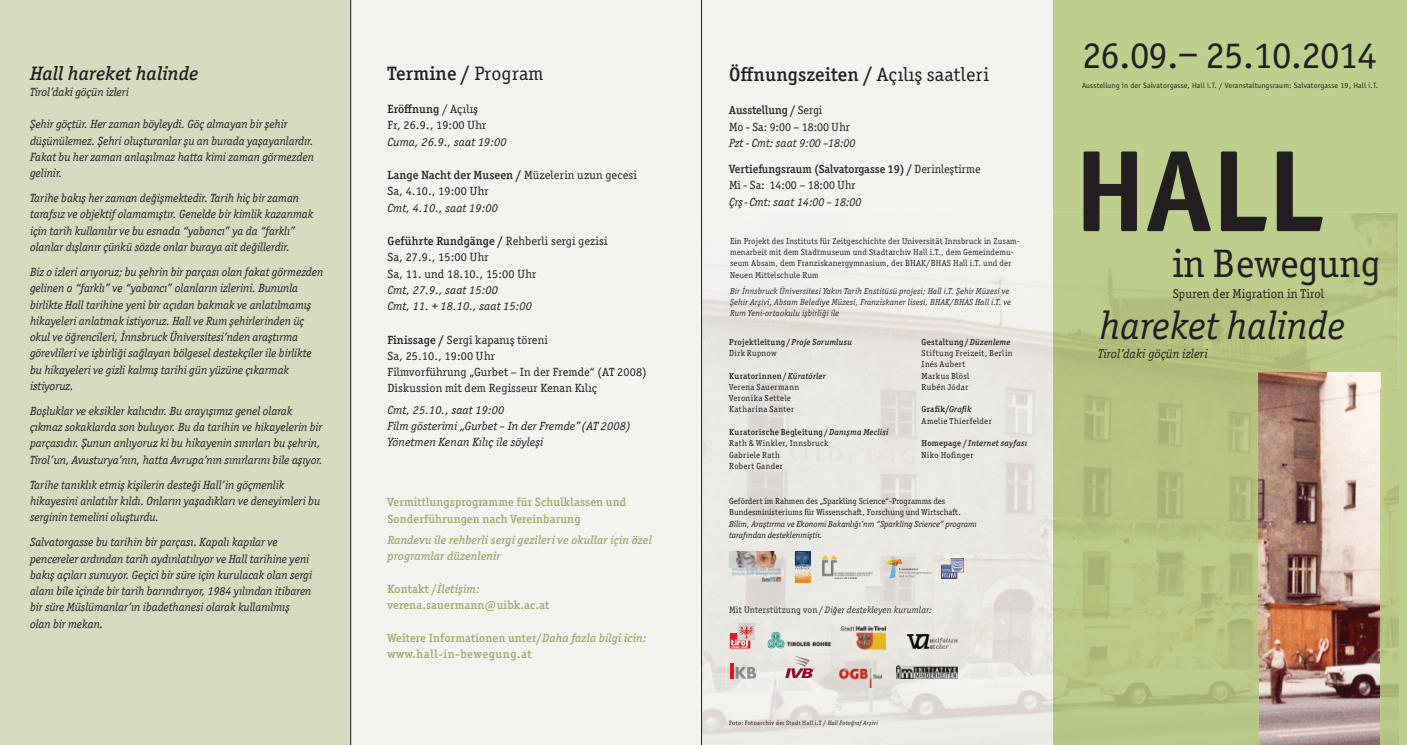
<style>
.page{position:relative;width:1407px;height:745px;background:#fff}
.page>*{position:absolute;margin:0;border:0;box-sizing:border-box;transform-origin:0 0}
.t1{font:700 119.25px "Officina Sans";color:#231f20}
.t2{font:italic 39.75px "Officina Serif ITC Pro";color:#231f20}
.t3{font:39.75px "Officina Serif ITC Pro";color:#231f20}
.t4{font:38.75px "Officina Sans";letter-spacing:-.02em;color:#231f20}
.t5{font:500 19.5px "Officina Serif ITC Pro";letter-spacing:.01em;color:#231f20}
.t6{font:italic 500 19.5px "Officina Serif ITC Pro";letter-spacing:.01em;color:#231f20}
.t7{font:12.75px "Officina Serif ITC Pro";letter-spacing:.01em;color:#231f20}
.t8{font:italic 12.75px "Officina Serif ITC Pro";letter-spacing:.01em;color:#231f20}
.t9{font:italic 11.88px/16.2px "Officina Serif ITC Pro";color:#231f20}
.t10{font:11.88px/16.2px "Officina Serif ITC Pro";letter-spacing:.01em;color:#231f20}
.t11{font:500 11.88px/16.2px "Officina Serif ITC Pro";letter-spacing:.01em;color:#9bab6b}
.t12{font:italic 500 11.88px/16.2px "Officina Serif ITC Pro";letter-spacing:.01em;color:#9bab6b}
.t13{font:500 11.88px/16.2px "Officina Serif ITC Pro";color:#231f20}
.t14{font:italic 9.38px "Officina Serif ITC Pro";letter-spacing:.015em;color:#312f30}
.t15{font:8.75px/11.2px "Officina Serif ITC Pro";letter-spacing:.03em;color:#231f20}
.t16{font:8.75px/11.2px "Officina Serif ITC Pro";letter-spacing:.015em;color:#312f30}
.t17{font:italic 8.75px/11.2px "Officina Serif ITC Pro";letter-spacing:.015em;color:#312f30}
.t18{font:8.75px/11.2px "Officina Serif ITC Pro";color:#231f20}
.t19{font:italic 8.75px/11.2px "Officina Serif ITC Pro";color:#231f20}
.t20{font:500 8.75px/11.2px "Officina Serif ITC Pro";letter-spacing:.03em;color:#231f20}
.t21{font:italic 500 8.75px/11.2px "Officina Serif ITC Pro";letter-spacing:.025em;color:#231f20}
.t22{font:7.88px "Officina Sans";letter-spacing:.015em;color:#231f20}
.t23{font:6.25px "Officina Serif ITC Pro";letter-spacing:.05em;color:#231f20}
.s1{font-weight:400}
.s2{font-weight:500}
.s3{font-style:italic}
.s4{font-weight:500;font-style:italic}
.s5{font-style:normal}
.s6{font-weight:400;font-style:normal}
</style>
<div class="page">
<svg style="left:1053px;top:0;width:354px;height:744px;background:#bcbc8c"></svg>
<img style="left:1053px;top:213px;width:216px;height:443px">
<img style="left:1268px;top:213px;width:130px;height:177px">
<img style="left:1381px;top:389px;width:17px;height:355px">
<img style="left:1053px;top:656px;width:205px;height:88px">
<hr style="left:1052px;top:0;width:1px;height:213px;background:#adbd81">
<div style="left:351px;top:0;width:328px;height:744px;background:#f3f3f0"></div>
<div style="left:0;top:0;width:350px;height:744px;background:#d4dbbe"></div>
<svg style="left:702px;top:0;width:350px;height:744px;fill:#edebe8"></svg>
<img style="left:1052px;top:213px;width:1px;height:531px">
<div style="left:679px;top:0;width:22px;height:744px;background:#f2f2ef"></div>
<hr style="left:350px;top:0;width:1px;height:744px;background:#231f20">
<hr style="left:701px;top:0;width:1px;height:744px;background:#231f20">
<img style="left:795px;top:578px;width:16px;height:4px">
<img style="left:795px;top:550px;width:16px;height:28px">
<svg style="left:795px;top:551px;width:16px;height:18px"></svg>
<img style="left:941px;top:557px;width:22px;height:21px">
<img style="left:882px;top:558px;width:20px;height:5px">
<img style="left:889px;top:554px;width:6px;height:24px">
<svg style="left:886px;top:559px;width:32px;height:10px"></svg>
<img style="left:899px;top:571px;width:33px;height:3px">
<img style="left:899px;top:574px;width:15px;height:3px">
<img style="left:822px;top:554px;width:51px;height:24px">
<img style="left:729px;top:551px;width:55px;height:32px">
<img style="left:842px;top:626px;width:44px;height:26px">
<img style="left:767px;top:631px;width:64px;height:17px">
<img style="left:730px;top:632px;width:20px;height:16px">
<img style="left:737px;top:622px;width:18px;height:18px">
<svg style="left:731px;top:623px;width:23px;height:24px"></svg>
<img style="left:907px;top:634px;width:50px;height:14px">
<img style="left:897px;top:665px;width:60px;height:12px">
<img style="left:726px;top:658px;width:33px;height:29px">
<svg style="left:730px;top:662px;width:26px;height:16px"></svg>
<img style="left:777px;top:646px;width:45px;height:46px">
<img style="left:793px;top:655px;width:17px;height:6px">
<img style="left:794px;top:658px;width:14px;height:3px">
<svg style="left:785px;top:661px;width:29px;height:16px"></svg>
<img style="left:840px;top:668px;width:41px;height:19px">
<h3 class="t6" style="left:30px;top:61px;width:170px">Hall hareket halinde</h3>
<p class="t9" style="left:30px;top:84px;width:100px">Tirol’daki göçün izleri</p>
<p class="t9" style="left:30px;top:116px;width:285px">Şehir göçtür. Her zaman böyleydi. Göç almayan bir şehir düşünülemez. Şehri oluşturanlar şu an burada yaşayanlardır.<br>Fakat bu her zaman anlaşılmaz hatta kimi zaman görmezden gelinir.</p>
<p class="t9" style="left:30px;top:190px;width:285px">Tarihe bakış her zaman değişmektedir. Tarih hiç bir zaman tarafsız ve objektif olamamıştır. Genelde bir kimlik kazanmak için tarih kullanılır ve bu esnada “yabancı” ya da “farklı” olanlar dışlanır çünkü sözde onlar buraya ait değillerdir.</p>
<p class="t9" style="left:30px;top:264px;width:295px">Biz o izleri arıyoruz; bu şehrin bir parçası olan fakat görmezden gelinen o “farklı” ve “yabancı” olanların izlerini. Bununla birlikte Hall tarihine yeni bir açıdan bakmak ve anlatılmamış hikayeleri anlatmak istiyoruz. Hall ve Rum şehirlerinden üç okul ve öğrencileri, İnnsbruck Üniversitesi’nden araştırma görevlileri ve işbirliği sağlayan bölgesel destekçiler ile birlikte bu hikayeleri ve gizli kalmış tarihi gün yüzüne çıkarmak istiyoruz.</p>
<p class="t9" style="left:30px;top:402px;width:294px">Boşluklar ve eksikler kalıcıdır. Bu arayışımız genel olarak çıkmaz sokaklarda son buluyor. Bu da tarihin ve hikayelerin bir parçasıdır. Şunun anlıyoruz ki bu hikayenin sınırları bu şehrin, Tirol’un, Avusturya’nın, hatta Avrupa’nın sınırlarını bile aşıyor.</p>
<p class="t9" style="left:30px;top:476px;width:292px">Tarihe tanıklık etmiş kişilerin desteği Hall’in göçmenlik hikayesini anlatılır kıldı. Onların yaşadıkları ve deneyimleri bu serginin temelini oluşturdu.</p>
<p class="t9" style="left:30px;top:534px;width:283px">Salvatorgasse bu tarihin bir parçası. Kapalı kapılar ve pencereler ardından tarih aydınlatılıyor ve Hall tarihine yeni bakış açıları sunuyor. Geçici bir süre için kurulacak olan sergi alanı bile içinde bir tarih barındırıyor, 1984 yılından itibaren bir süre Müslümanlar’ın ibadethanesi olarak kullanılmış olan bir mekan.</p>
<h3 class="t5" style="left:387px;top:61px;width:157px">Termine / <span class="s1">Program</span></h3>
<p class="t10" style="left:387px;top:101px;width:100px"><span class="s2">Eröffnung</span> / Açılış<br>Fr, 26.9., 19:00 Uhr</p>
<p class="t9" style="left:387px;top:133px;width:121px">Cuma, 26.9., saat 19:00</p>
<p class="t10" style="left:387px;top:167px;width:251px"><span class="s2">Lange Nacht der Museen /</span> Müzelerin uzun gecesi<br>Sa, 4.10., 19:00 Uhr</p>
<p class="t9" style="left:387px;top:199px;width:112px">Cmt, 4.10., saat 19:00</p>
<p class="t10" style="left:387px;top:233px;width:221px"><span class="s2">Geführte Rundgänge /</span> Rehberli sergi gezisi<br>Sa, 27.9., 15:00 Uhr<br>Sa, 11. und 18.10., 15:00 Uhr</p>
<p class="t9" style="left:387px;top:281px;width:146px">Cmt, 27.9., saat 15:00<br>Cmt, 11. + 18.10., saat 15:00</p>
<p class="t10" style="left:387px;top:331px;width:261px"><span class="s2">Finissage /</span> Sergi kapanış töreni<br>Sa, 25.10., 19:00 Uhr<br>Filmvorführung „Gurbet – In der Fremde“ (AT 2008)<br>Diskussion mit dem Regisseur Kenan Kılıç</p>
<p class="t9" style="left:387px;top:401px;width:245px">Cmt, 25.10., saat 19:00<br>Film gösterimi „Gurbet – In der Fremde”(AT 2008)<br>Yönetmen Kenan Kılıç ile söyleşi</p>
<p class="t11" style="left:387px;top:494px;width:240px">Vermittlungsprogramme für Schulklassen und<br>Sonderführungen nach Vereinbarung</p>
<p class="t12" style="left:387px;top:531px;width:266px">Randevu ile rehberli sergi gezileri ve okullar için özel programlar düzenlenir</p>
<p class="t11" style="left:387px;top:580px;width:163px">Kontakt /<span class="s3">İletişim: </span>verena.sauermann@uibk.ac.at</p>
<p class="t11" style="left:387px;top:629px;width:260px">Weitere Informationen unter/<span class="s3">Daha fazla bilgi icin: </span>www.hall-in-bewegung.at</p>
<h3 class="t5" style="left:729px;top:62px;width:261px">Öffnungszeiten / <span class="s1">Açılış saatleri</span></h3>
<p class="t10" style="left:729px;top:102px;width:122px"><span class="s2">Ausstellung /</span> Sergi<br>Mo - Sa: 9:00 – 18:00 Uhr</p>
<p class="t9" style="left:729px;top:134px;width:128px">Pzt - Cmt: saat 9:00 –18:00</p>
<p class="t13" style="left:729px;top:161px;width:253px">Vertiefungsraum (Salvatorgasse 19) / <span class="s1">Derinleştirme<br>Mi - Sa: 14:00 – 18:00 Uhr</span></p>
<p class="t9" style="left:729px;top:193px;width:134px">Çrş - Cmt: saat 14:00 – 18:00</p>
<p class="t16" style="left:730px;top:235px;width:291px">Ein Projekt des Instituts für Zeitgeschichte der Universität Innsbruck in Zusam&shy;menarbeit mit dem Stadtmuseum und Stadtarchiv Hall i.T., dem Gemeindemu&shy;seum Absam, dem Franziskanergymnasium, der BHAK/BHAS Hall i.T. und der Neuen Mittelschule Rum</p>
<p class="t17" style="left:730px;top:285px;width:282px">Bir İnnsbruck Üniversitesi Yakın Tarih Enstitüsü projesi; Hall i.T. Şehir Müzesi ve<br>Şehir Arşivi, Absam Belediye Müzesi, Franziskaner lisesi, BHAK/BHAS Hall i.T. ve<br>Rum Yeni-ortaokulu işbirliği ile</p>
<p class="t20" style="left:729px;top:336px;width:124px">Projektleitung / <span class="s3">Proje Sorumlusu<br></span><span class="s1">Dirk Rupnow</span></p>
<p class="t15" style="left:729px;top:370px;width:98px"><span class="s2">Kuratorinnen /</span> <span class="s4">Küratörler<br></span>Verena Sauermann<br>Veronika Settele<br>Katharina Santer</p>
<p class="t15" style="left:729px;top:426px;width:161px"><span class="s2">Kuratorische Begleitung /</span> <span class="s4">Danışma Meclisi<br></span>Rath &amp; Winkler, Innsbruck<br>Gabriele Rath<br>Robert Gander</p>
<p class="t15" style="left:921px;top:336px;width:93px"><span class="s2">Gestaltung /</span> <span class="s4">Düzenleme<br></span>Stiftung Freizeit, Berlin<br>Inés Aubert<br>Markus Blösl<br>Rubén Jódar</p>
<p class="t15" style="left:921px;top:403px;width:72px"><span class="s2">Grafik/</span><span class="s4">Grafik<br></span>Amelie Thierfelder</p>
<p class="t21" style="left:921px;top:437px;width:107px"><span class="s5">Homepage /</span> Internet sayfası<br><span class="s6">Niko Hofinger</span></p>
<p class="t18" style="left:729px;top:495px;width:233px">Gefördert im Rahmen des „Sparkling Science“-Programms des<br>Bundesministeriums für Wissenschaft, Forschung und Wirtschaft.</p>
<p class="t19" style="left:729px;top:517px;width:249px">Bilim, Araştırma ve Ekonomi Bakanlığı’nın “Sparkling Science” programı tarafından desteklenmiştir.</p>
<p class="t14" style="left:729px;top:604px;width:204px"><span class="s5">Mit Unterstützung von /</span> Diğer destekleyen kurumlar:</p>
<p class="t23" style="left:729px;top:718px;width:150px">Foto: Fotoarchiv der Stadt Hall i.T / <span class="s3">Hall Fotoğraf Arşivi</span></p>
<h3 class="t4" style="left:1082px;top:34px;width:296px">26.09.– 25.10.2014</h3>
<p class="t22" style="left:1082px;top:81px;width:298px">Ausstellung in der Salvatorgasse, Hall i.T. / Veranstaltungsraum: Salvatorgasse 19, Hall i.T.</p>
<h1 class="t1" style="left:1074px;top:119px;width:251px">HALL</h1>
<h2 class="t3" style="left:1172px;top:240px;width:210px">in Bewegung</h2>
<p class="t7" style="left:1172px;top:286px;width:153px">Spuren der Migration in Tirol</p>
<h2 class="t2" style="left:1099px;top:302px;width:247px">hareket halinde</h2>
<p class="t8" style="left:1098px;top:346px;width:111px">Tirol’daki göçün izleri</p>
</div>
